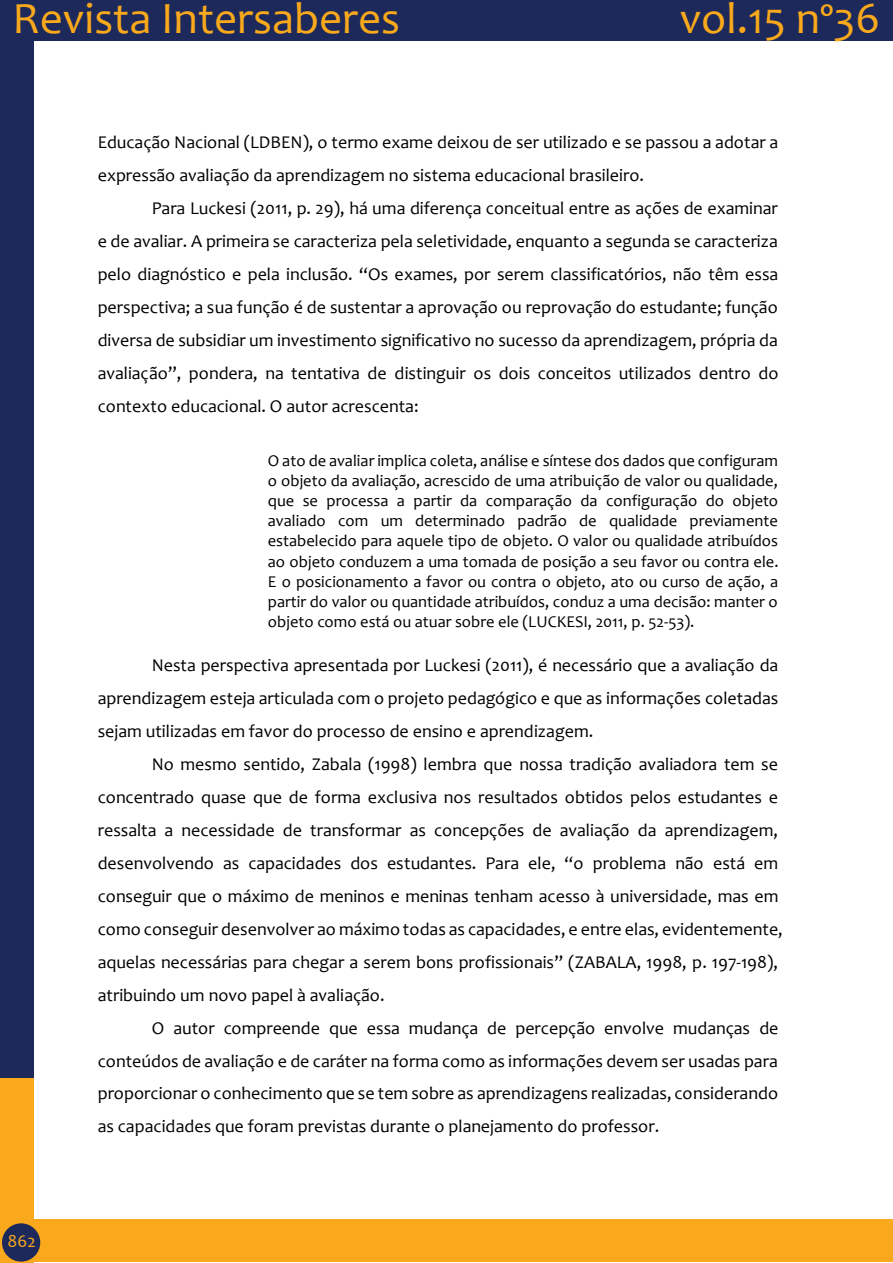
<style>
.page{position:relative;width:893px;height:1263px;background:#fff}
.page>*{position:absolute;margin:0;border:0;box-sizing:border-box;transform-origin:0 0}
.t1{font:45px "Candara";color:#f9a91b}
.t2{font:18px "Candara";color:#000}
.t3{font:18px "Candara";color:#f9a91b}
.t4{font:16.5px/20.1px "Candara";color:#000;text-align:justify}
</style>
<div class="page">
<div style="left:0;top:0;width:33px;height:1081px;background:#1d295a"></div>
<div style="left:0;top:0;width:893px;height:41px;background:#1d295a"></div>
<div style="left:0;top:1078px;width:33px;height:185px;background:#f9a91b"></div>
<div style="left:21px;top:1219px;width:872px;height:43px;background:#f9a91b"></div>
<div style="left:2px;top:1223px;width:38px;height:38px;background:#1d295a;border-radius:50%"></div>
<h1 class="t1" style="left:13px;top:-9px;width:389px">Revista Intersaberes</h1>
<h1 class="t1" style="left:680px;top:-9px;width:202px">vol.15 nº36</h1>
<p class="t2" style="left:98px;top:131px;width:682px">Educação Nacional (LDBEN), o termo exame deixou de ser utilizado e se passou a adotar a</p>
<p class="t2" style="left:98px;top:164px;width:548px">expressão avaliação da aprendizagem no sistema educacional brasileiro.</p>
<p class="t2" style="left:152px;top:197px;width:628px">Para Luckesi (2011, p. 29), há uma diferença conceitual entre as ações de examinar</p>
<p class="t2" style="left:98px;top:230px;width:682px">e de avaliar. A primeira se caracteriza pela seletividade, enquanto a segunda se caracteriza</p>
<p class="t2" style="left:98px;top:263px;width:682px">pelo diagnóstico e pela inclusão. “Os exames, por serem classificatórios, não têm essa</p>
<p class="t2" style="left:98px;top:296px;width:682px">perspectiva; a sua função é de sustentar a aprovação ou reprovação do estudante; função</p>
<p class="t2" style="left:98px;top:329px;width:682px">diversa de subsidiar um investimento significativo no sucesso da aprendizagem, própria da</p>
<p class="t2" style="left:98px;top:362px;width:682px">avaliação”, pondera, na tentativa de distinguir os dois conceitos utilizados dentro do</p>
<p class="t2" style="left:98px;top:395px;width:322px">contexto educacional. O autor acrescenta:</p>
<p class="t3" style="left:8px;top:1229px;width:30px">862</p>
<p class="t4" style="left:268px;top:450px;width:512px">O ato de avaliar implica coleta, análise e síntese dos dados que configuram o objeto da avaliação, acrescido de uma atribuição de valor ou qualidade, que se processa a partir da comparação da configuração do objeto avaliado com um determinado padrão de qualidade previamente estabelecido para aquele tipo de objeto. O valor ou qualidade atribuídos ao objeto conduzem a uma tomada de posição a seu favor ou contra ele.<br>E o posicionamento a favor ou contra o objeto, ato ou curso de ação, a partir do valor ou quantidade atribuídos, conduz a uma decisão: manter o objeto como está ou atuar sobre ele (LUCKESI, 2011, p. 52-53).</p>
<p class="t2" style="left:152px;top:654px;width:628px">Nesta perspectiva apresentada por Luckesi (2011), é necessário que a avaliação da</p>
<p class="t2" style="left:98px;top:687px;width:682px">aprendizagem esteja articulada com o projeto pedagógico e que as informações coletadas</p>
<p class="t2" style="left:98px;top:720px;width:497px">sejam utilizadas em favor do processo de ensino e aprendizagem.</p>
<p class="t2" style="left:152px;top:753px;width:628px">No mesmo sentido, Zabala (1998) lembra que nossa tradição avaliadora tem se</p>
<p class="t2" style="left:98px;top:786px;width:682px">concentrado quase que de forma exclusiva nos resultados obtidos pelos estudantes e</p>
<p class="t2" style="left:98px;top:819px;width:682px">ressalta a necessidade de transformar as concepções de avaliação da aprendizagem,</p>
<p class="t2" style="left:98px;top:851px;width:682px">desenvolvendo as capacidades dos estudantes. Para ele, “o problema não está em</p>
<p class="t2" style="left:98px;top:884px;width:682px">conseguir que o máximo de meninos e meninas tenham acesso à universidade, mas em</p>
<p class="t2" style="left:98px;top:917px;width:687px">como conseguir desenvolver ao máximo todas as capacidades, e entre elas, evidentemente,</p>
<p class="t2" style="left:98px;top:950px;width:682px">aquelas necessárias para chegar a serem bons profissionais” (ZABALA, 1998, p. 197-198),</p>
<p class="t2" style="left:98px;top:983px;width:288px">atribuindo um novo papel à avaliação.</p>
<p class="t2" style="left:152px;top:1016px;width:628px">O autor compreende que essa mudança de percepção envolve mudanças de</p>
<p class="t2" style="left:98px;top:1049px;width:682px">conteúdos de avaliação e de caráter na forma como as informações devem ser usadas para</p>
<p class="t2" style="left:98px;top:1082px;width:682px">proporcionar o conhecimento que se tem sobre as aprendizagens realizadas, considerando</p>
<p class="t2" style="left:98px;top:1115px;width:563px">as capacidades que foram previstas durante o planejamento do professor.</p>
</div>
